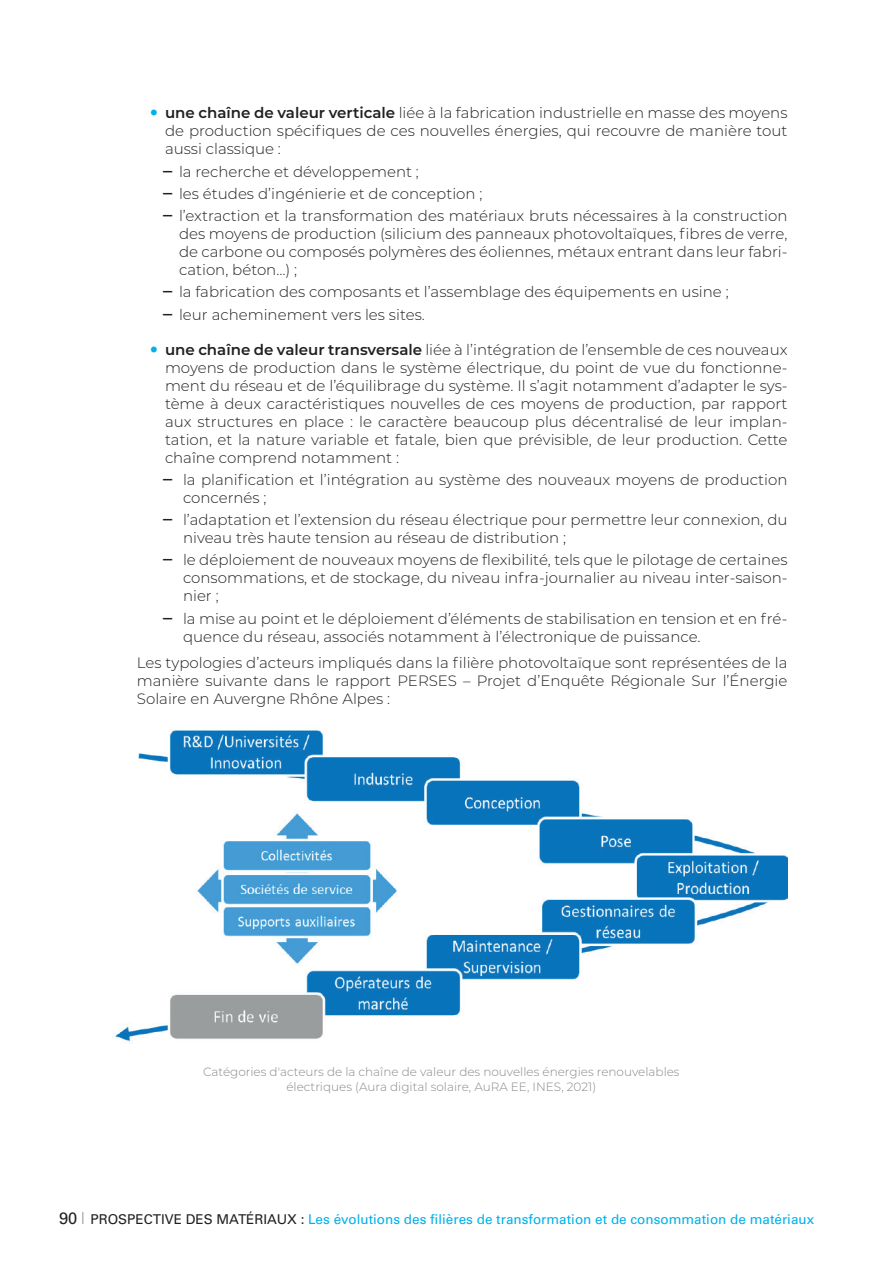
<style>
.page{position:relative;width:893px;height:1263px;background:#fff}
.page>*{position:absolute;margin:0;border:0;box-sizing:border-box;transform-origin:0 0}
.t1{font:300 15px/18px "Montserrat";color:#231f20;text-align:justify}
.t2{font:13.5px "Univers LT Std";color:#00b0e8}
.t3{font:300 12px/14.4px "Montserrat";color:#86888b;text-align:center}
.s1{font-weight:600}
.s2{font-weight:700}
.s3{font-size:16.5px;color:#231f20}
.s4{font-weight:300;font-stretch:condensed;font-size:16.5px;color:#939598}
.s5{color:#231f20}
</style>
<div class="page">
<img style="left:114px;top:730px;width:673px;height:312px">
<p class="t1" style="left:165px;top:104px;width:624px"><span class="s1">une chaîne de valeur verticale</span> liée à la fabrication industrielle en masse des moyens de production spécifiques de ces nouvelles énergies, qui recouvre de manière tout aussi classique :</p>
<p class="t1" style="left:162px;top:160px;width:627px;line-height:22.2px;text-align:left"><span class="s2">‒</span> la recherche et développement ;<br><span class="s2">‒</span> les études d’ingénierie et de conception ;<br><span class="s2">‒</span> l’extraction et la transformation des matériaux bruts nécessaires à la construction</p>
<p class="t1" style="left:179px;top:224px;width:610px">des moyens de production (silicium des panneaux photovoltaïques, fibres de verre, de carbone ou composés polymères des éoliennes, métaux entrant dans leur fabri&shy;cation, béton…) ;</p>
<p class="t1" style="left:162px;top:280px;width:568px;line-height:22.2px"><span class="s2">‒</span> la fabrication des composants et l’assemblage des équipements en usine ; <span class="s2">‒</span> leur acheminement vers les sites.</p>
<p class="t1" style="left:165px;top:340px;width:624px"><span class="s1">une chaîne de valeur transversale</span> liée à l’intégration de l’ensemble de ces nouveaux moyens de production dans le système électrique, du point de vue du fonctionne&shy;ment du réseau et de l’équilibrage du système. Il s’agit notamment d’adapter le sys&shy;tème à deux caractéristiques nouvelles de ces moyens de production, par rapport aux structures en place : le caractère beaucoup plus décentralisé de leur implan&shy;tation, et la nature variable et fatale, bien que prévisible, de leur production. Cette chaîne comprend notamment :</p>
<p class="t1" style="left:183px;top:470px;width:606px;text-indent:-21px"><span class="s2">‒</span> la planification et l’intégration au système des nouveaux moyens de production concernés ;</p>
<p class="t1" style="left:183px;top:510px;width:606px;text-indent:-21px"><span class="s2">‒</span> l’adaptation et l’extension du réseau électrique pour permettre leur connexion, du niveau très haute tension au réseau de distribution ;</p>
<p class="t1" style="left:183px;top:551px;width:606px;text-indent:-21px"><span class="s2">‒</span> le déploiement de nouveaux moyens de flexibilité, tels que le pilotage de certaines consommations, et de stockage, du niveau infra-journalier au niveau inter-saison&shy;nier ;</p>
<p class="t1" style="left:183px;top:609px;width:606px;text-indent:-21px"><span class="s2">‒</span> la mise au point et le déploiement d’éléments de stabilisation en tension et en fré&shy;quence du réseau, associés notamment à l’électronique de puissance.</p>
<p class="t1" style="left:137px;top:653px;width:652px">Les typologies d’acteurs impliqués dans la filière photovoltaïque sont représentées de la manière suivante dans le rapport PERSES – Projet d’Enquête Régionale Sur l’Énergie Solaire en Auvergne Rhône Alpes :</p>
<p class="t3" style="left:203px;top:1064px;width:478px">Catégories d'acteurs de la chaîne de valeur des nouvelles énergies renouvelables électriques (Aura digital solaire, AuRA EE, INES, 2021)</p>
<p class="t2" style="left:59px;top:1211px;width:757px"><span class="s3">90</span> <span class="s4">l</span> <span class="s5">PROSPECTIVE DES MATÉRIAUX :</span> Les évolutions des filières de transformation et de consommation de matériaux</p>
</div>
